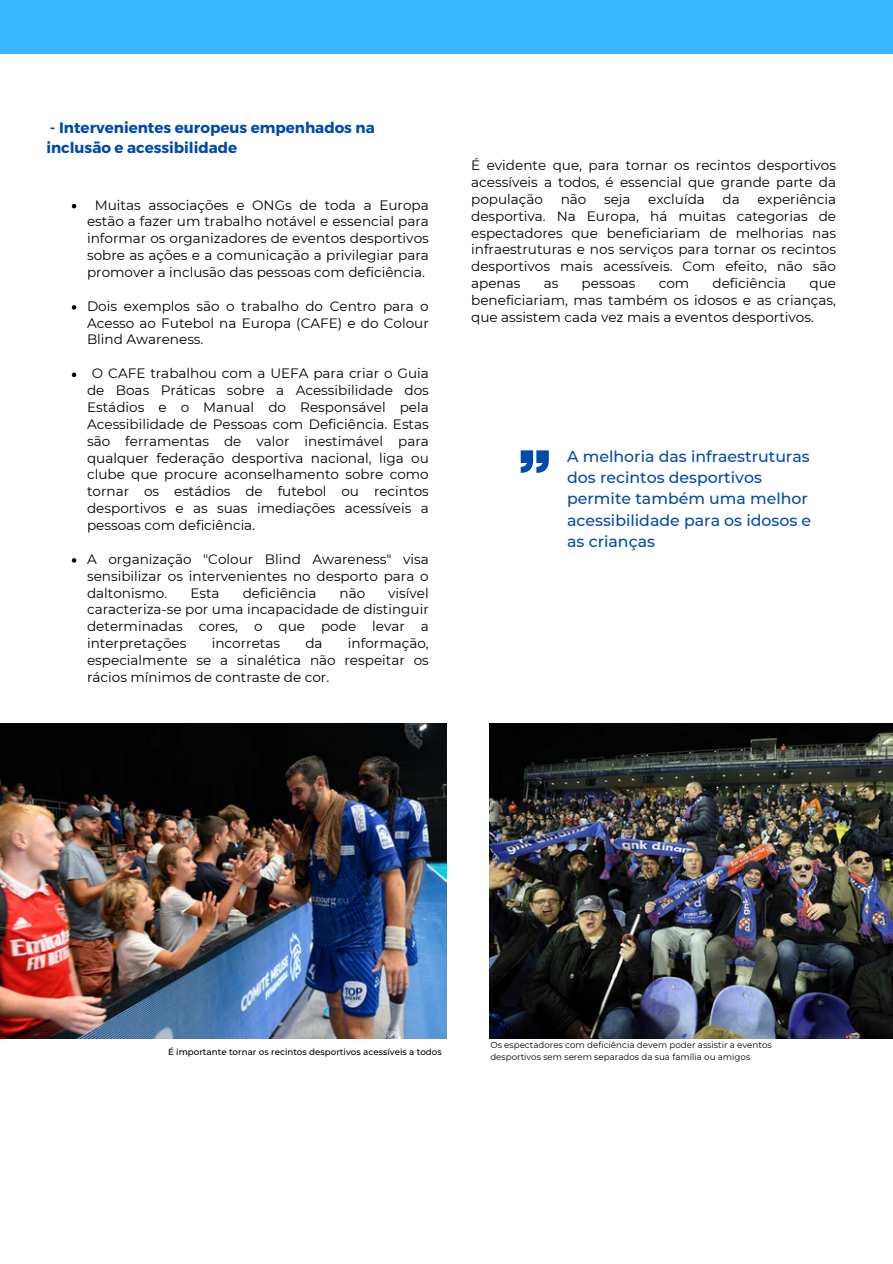
<style>
.page{position:relative;width:893px;height:1264px;background:#fff}
.page>*{position:absolute;margin:0;border:0;box-sizing:border-box;transform-origin:0 0}
.t1{font:500 15.75px/21.3px "Montserrat";color:#004aad}
.t2{font:700 15.15px/20.2px "Montserrat";color:#004aad}
.t3{font:13.65px/16.8px "Montserrat";color:#000;text-align:justify}
.t4{font:8.7px/11.7px "Montserrat";color:#000}
.t5{font:500 8.7px "Montserrat";color:#000}
</style>
<div class="page">
<div style="left:0;top:0;width:892px;height:53px;background:#38b6ff"></div>
<svg style="left:520px;top:450px;width:28px;height:23px"></svg>
<img style="left:0;top:723px;width:446px;height:315px">
<img style="left:489px;top:723px;width:403px;height:315px">
<svg style="left:72px;top:204px;width:4px;height:4px"></svg>
<svg style="left:72px;top:305px;width:4px;height:4px"></svg>
<svg style="left:72px;top:372px;width:4px;height:5px"></svg>
<svg style="left:72px;top:558px;width:4px;height:4px"></svg>
<p class="t2" style="left:46px;top:117px;width:330px">- Intervenientes europeus empenhados na inclusão e acessibilidade</p>
<p class="t3" style="left:87px;top:196px;width:343px;text-align:center">Muitas associações e ONGs de toda a Europa estão a fazer um trabalho notável e essencial para informar os organizadores de eventos desportivos sobre as ações e a comunicação a privilegiar para promover a inclusão das pessoas com deficiência.</p>
<p class="t3" style="left:87px;top:297px;width:343px">Dois exemplos são o trabalho do Centro para o Acesso ao Futebol na Europa (CAFE) e do Colour Blind Awareness.</p>
<p class="t3" style="left:87px;top:365px;width:343px;text-indent:5px">O CAFE trabalhou com a UEFA para criar o Guia de Boas Práticas sobre a Acessibilidade dos Estádios e o Manual do Responsável pela Acessibilidade de Pessoas com Deficiência. Estas são ferramentas de valor inestimável para qualquer federação desportiva nacional, liga ou clube que procure aconselhamento sobre como tornar os estádios de futebol ou recintos desportivos e as suas imediações acessíveis a pessoas com deficiência.</p>
<p class="t3" style="left:87px;top:550px;width:343px">A organização "Colour Blind Awareness" visa sensibilizar os intervenientes no desporto para o daltonismo.</p>
<p class="t3" style="left:190px;top:584px;width:31px">Esta</p>
<p class="t3" style="left:243px;top:584px;width:75px">deficiência</p>
<p class="t3" style="left:339px;top:584px;width:27px">não</p>
<p class="t3" style="left:87px;top:584px;width:343px;text-indent:301px">visível caracteriza-se por uma incapacidade de distinguir determinadas cores, o que pode levar a interpretações</p>
<p class="t3" style="left:87px;top:635px;width:343px;text-indent:261px">informação, especialmente se a sinalética não respeitar os rácios mínimos de contraste de cor.</p>
<p class="t3" style="left:212px;top:635px;width:70px">incorretas</p>
<p class="t3" style="left:305px;top:635px;width:19px">da</p>
<p class="t3" style="left:471px;top:157px;width:366px">É evidente que, para tornar os recintos desportivos acessíveis a todos, é essencial que grande parte da população</p>
<p class="t3" style="left:560px;top:190px;width:27px">não</p>
<p class="t3" style="left:604px;top:190px;width:28px">seja</p>
<p class="t3" style="left:648px;top:190px;width:58px">excluída</p>
<p class="t3" style="left:722px;top:190px;width:19px">da</p>
<p class="t3" style="left:471px;top:190px;width:366px;text-indent:286px">experiência desportiva. Na Europa, há muitas categorias de espectadores que beneficiariam de melhorias nas infraestruturas e nos serviços para tornar os recintos desportivos mais acessíveis. Com efeito, não são apenas</p>
<p class="t3" style="left:543px;top:275px;width:16px">as</p>
<p class="t3" style="left:581px;top:275px;width:55px">pessoas</p>
<p class="t3" style="left:658px;top:275px;width:32px">com</p>
<p class="t3" style="left:712px;top:275px;width:75px">deficiência</p>
<p class="t3" style="left:471px;top:275px;width:366px;text-indent:338px">que beneficiariam, mas também os idosos e as crianças, que assistem cada vez mais a eventos desportivos.</p>
<p class="t1" style="left:567px;top:445px;width:245px">A melhoria das infraestruturas dos recintos desportivos permite também uma melhor acessibilidade para os idosos e as crianças</p>
<p class="t5" style="left:168px;top:1046px;width:275px">É importante tornar os recintos desportivos acessíveis a todos</p>
<p class="t4" style="left:490px;top:1039px;width:283px">Os espectadores com deficiência devem poder assistir a eventos desportivos sem serem separados da sua família ou amigos</p>
</div>
